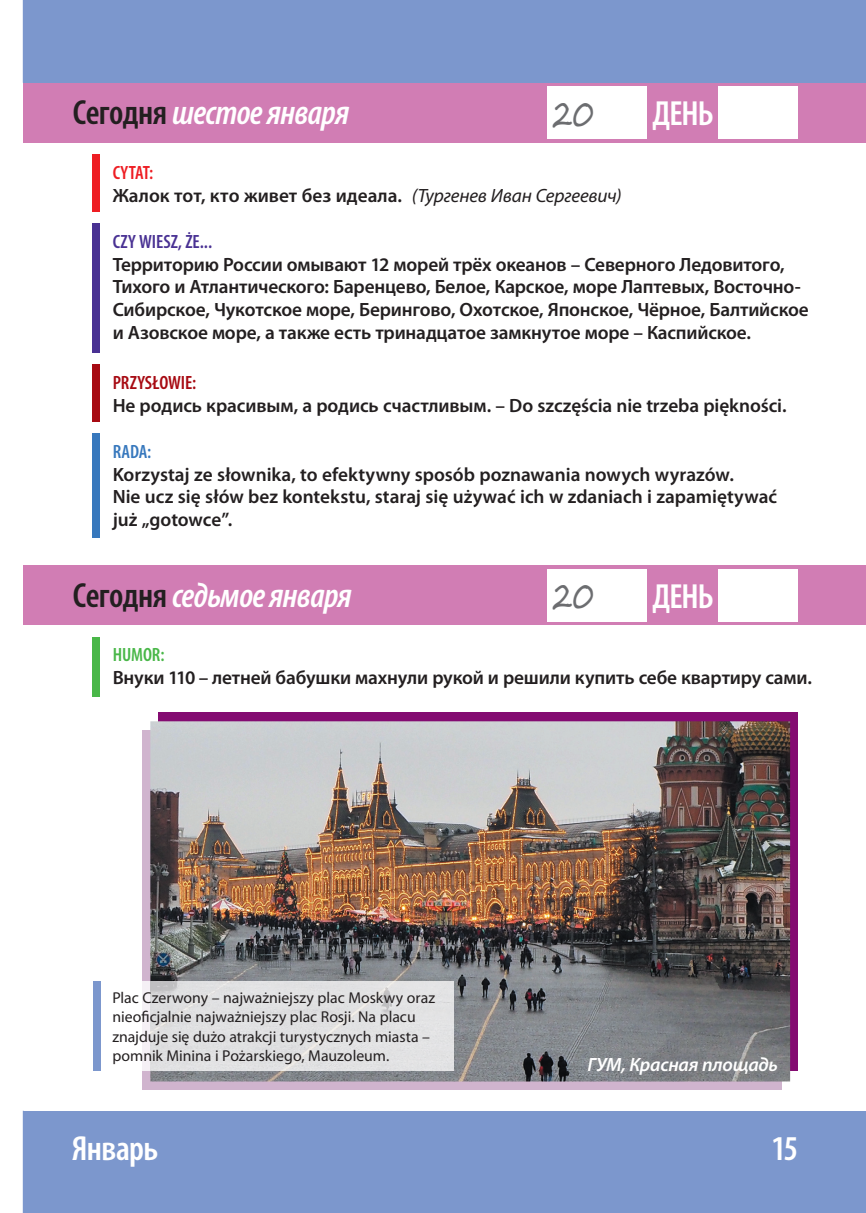
<style>
.page{position:relative;width:866px;height:1213px;background:#fff}
.page>*{position:absolute;margin:0;border:0;box-sizing:border-box;transform-origin:0 0}
.t1{font:italic 600 condensed 35px "Myriad Pro";letter-spacing:-.02em;color:#fff}
.t2{font:600 condensed 35px "Myriad Pro";letter-spacing:-.025em;color:#fff}
.t3{font:35px "Segoe Script";color:#6c6d70;scale:.8 1}
.t4{font:600 19.25px/22.8px "Myriad Pro";letter-spacing:-.01em;color:#231f20}
.t5{font:italic 600 19.25px "Myriad Pro";letter-spacing:-.01em;color:#fff}
.t6{font:600 condensed 19.25px "Myriad Pro";color:#493193}
.t7{font:600 condensed 19.25px "Myriad Pro";letter-spacing:-.01em;color:#a70a12}
.t8{font:600 condensed 19.25px "Myriad Pro";letter-spacing:-.005em;color:#49b748}
.t9{font:600 condensed 19.25px "Myriad Pro";color:#3778bd}
.t10{font:15.75px/19.2px "Myriad Pro";letter-spacing:-.005em;color:#231f20}
.s1{font-style:normal;color:#231f20}
.s2{font-stretch:condensed;color:#ee1d23}
.s3{font-weight:400;font-style:italic}
</style>
<div class="page">
<div style="left:23px;top:1110px;width:842px;height:102px;background:#7c97cd"></div>
<div style="left:23px;top:0;width:842px;height:83px;background:#7c97cd"></div>
<div style="left:159px;top:712px;width:638px;height:358px;background:#840b71"></div>
<div style="left:142px;top:729px;width:639px;height:360px;background:#d0b4ce"></div>
<img style="left:150px;top:721px;width:639px;height:360px">
<div style="left:92px;top:223px;width:7px;height:129px;background:#493193"></div>
<div style="left:92px;top:636px;width:7px;height:60px;background:#49b748"></div>
<div style="left:92px;top:433px;width:7px;height:104px;background:#3778bd"></div>
<div style="left:92px;top:364px;width:7px;height:57px;background:#a70a12"></div>
<div style="left:92px;top:155px;width:7px;height:57px;background:#ee1d23"></div>
<div style="left:142px;top:981px;width:8px;height:89px;background:#f5f0f5"></div>
<div style="left:150px;top:981px;width:303px;height:89px;background:#e1e1e2"></div>
<div style="left:93px;top:981px;width:8px;height:89px;background:#7c97cd"></div>
<div style="left:23px;top:83px;width:842px;height:59px;background:#d17db4"></div>
<div style="left:718px;top:87px;width:79px;height:52px;background:#fff"></div>
<div style="left:547px;top:87px;width:99px;height:52px;background:#fff"></div>
<div style="left:23px;top:565px;width:842px;height:60px;background:#d17db4"></div>
<div style="left:718px;top:569px;width:79px;height:52px;background:#fff"></div>
<div style="left:547px;top:569px;width:99px;height:52px;background:#fff"></div>
<h1 class="t1" style="left:73px;top:100px;width:278px"><span class="s1">Сегодня</span> шестое января</h1>
<h1 class="t3" style="left:552px;top:88px;width:53px">20</h1>
<h1 class="t2" style="left:652px;top:101px;width:63px">ДЕНЬ</h1>
<p class="t4" style="left:113px;top:163px;width:510px"><span class="s2">CYTAT:<br></span>Жалок тот, кто живет без идеала. <span class="s3">(Тургенев Иван Сергеевич)</span></p>
<p class="t6" style="left:113px;top:235px;width:101px">CZY WIESZ, ŻE...</p>
<p class="t4" style="left:113px;top:254px;width:697px">Территорию России омывают 12 морей трёх океанов – Северного Ледовитого, Тихого и Атлантического: Баренцево, Белое, Карское, море Лаптевых, Восточно-Сибирское, Чукотское море, Берингово, Охотское, Японское, Чёрное, Балтийское и Азовское море, a также есть тринадцатое замкнутое море – Каспийское.</p>
<p class="t7" style="left:113px;top:375px;width:85px">PRZYSŁOWIE:</p>
<p class="t4" style="left:113px;top:395px;width:675px">Не родись красивым, а родись счастливым. – Do szczęścia nie trzeba piękności.</p>
<p class="t9" style="left:113px;top:444px;width:40px">RADA:</p>
<p class="t4" style="left:113px;top:464px;width:665px">Korzystaj ze słownika, to efektywny sposób poznawania nowych wyrazów.<br>Nie ucz się słów bez kontekstu, staraj się używać ich w zdaniach i zapamiętywać już „gotowce”.</p>
<h1 class="t1" style="left:73px;top:582px;width:280px"><span class="s1">Сегодня</span> седьмое января</h1>
<h1 class="t3" style="left:552px;top:570px;width:53px">20</h1>
<h1 class="t2" style="left:652px;top:583px;width:63px">ДЕНЬ</h1>
<p class="t8" style="left:113px;top:648px;width:53px">HUMOR:</p>
<p class="t4" style="left:113px;top:667px;width:700px">Внуки 110 – летней бабушки махнули рукой и решили купить себе квартиру сами.</p>
<p class="t10" style="left:112px;top:989px;width:324px">Plac Czerwony – najważniejszy plac Moskwy oraz nieoficjalnie najważniejszy plac Rosji. Na placu znajduje się dużo atrakcji turystycznych miasta – pomnik Minina i Pożarskiego, Mauzoleum.</p>
<p class="t5" style="left:587px;top:1057px;width:192px">ГУМ, Красная площадь</p>
<h1 class="t2" style="left:72px;top:1135px;width:88px">Январь</h1>
<h1 class="t2" style="left:771px;top:1135px;width:28px">15</h1>
</div>
